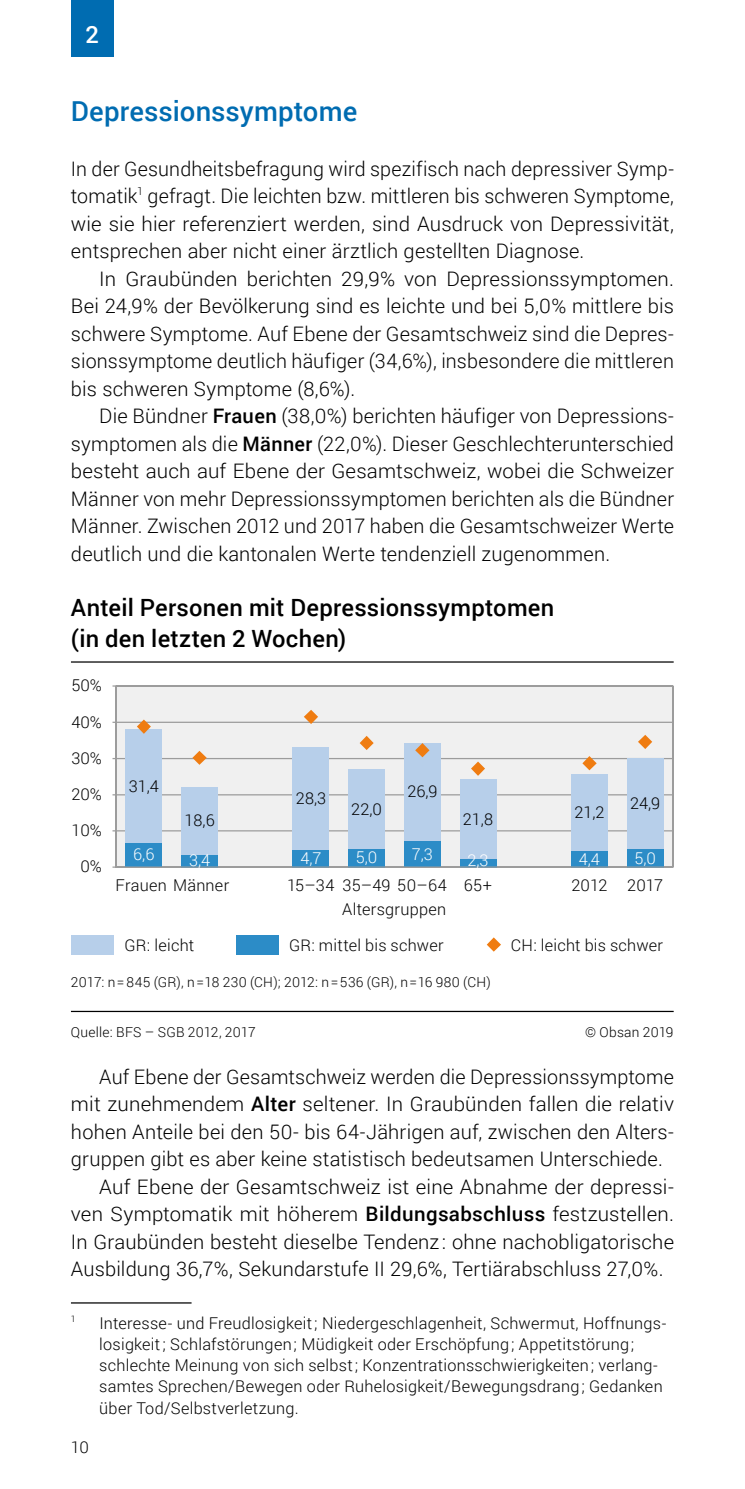
<style>
.page{position:relative;width:745px;height:1489px;background:#fff}
.page>*{position:absolute;margin:0;border:0;box-sizing:border-box;transform-origin:0 0}
.Untertitel_1_farbig{font:500 27.5px "Roboto";color:#006cb1}
.t1{font:500 23.75px/31px "Roboto";letter-spacing:.01em;color:#000}
.t2{font:500 23.75px "Roboto";color:#fff}
.Grundtext_Einzug_D{font:300 20px/27.5px "Roboto";letter-spacing:.01em;color:#000;text-align:justify}
.Grundtext_D{font:300 20px/27.5px "Roboto";letter-spacing:.01em;color:#000;text-align:justify}
.Fussnote{font:300 16.25px/21.2px "Roboto";letter-spacing:.015em;color:#000}
.t3{font:300 16.25px "Roboto";color:#fff}
.Fussnote-2{font:300 16.25px "Roboto";letter-spacing:-.005em;color:#000}
.t4{font:300 13.75px "Roboto";letter-spacing:.02em;color:#000}
.Fussnote-3{font:300 9px "Roboto";color:#000}
.s1{font-weight:500}
</style>
<div class="page">
<div style="left:71px;top:0;width:42px;height:57px;background:#006cb1"></div>
<hr style="left:71px;top:1302px;width:120px;height:1px;background:#000">
<div style="left:112px;top:685px;width:561px;height:183px;background:#f0f0f0"></div>
<hr style="left:116px;top:830px;width:556px;height:1px;background:#9c9c9c">
<hr style="left:116px;top:794px;width:556px;height:1px;background:#9c9c9c">
<hr style="left:116px;top:758px;width:556px;height:1px;background:#9c9c9c">
<hr style="left:116px;top:721px;width:556px;height:2px;background:#9c9c9c">
<hr style="left:116px;top:685px;width:556px;height:1px;background:#9c9c9c">
<hr style="left:115px;top:686px;width:1px;height:181px;background:#9c9c9c">
<div style="left:126px;top:843px;width:36px;height:24px;background:#2c8cc7"></div>
<div style="left:126px;top:729px;width:36px;height:114px;background:#b7cfea"></div>
<div style="left:181px;top:854px;width:36px;height:13px;background:#2c8cc7"></div>
<div style="left:181px;top:787px;width:36px;height:67px;background:#b7cfea"></div>
<div style="left:292px;top:850px;width:37px;height:17px;background:#2c8cc7"></div>
<div style="left:292px;top:747px;width:37px;height:103px;background:#b7cfea"></div>
<div style="left:348px;top:849px;width:36px;height:18px;background:#2c8cc7"></div>
<div style="left:348px;top:769px;width:36px;height:80px;background:#b7cfea"></div>
<div style="left:404px;top:840px;width:36px;height:27px;background:#2c8cc7"></div>
<div style="left:404px;top:743px;width:36px;height:97px;background:#b7cfea"></div>
<div style="left:459px;top:858px;width:37px;height:9px;background:#2c8cc7"></div>
<div style="left:459px;top:779px;width:37px;height:79px;background:#b7cfea"></div>
<div style="left:571px;top:851px;width:36px;height:16px;background:#2c8cc7"></div>
<div style="left:571px;top:774px;width:36px;height:77px;background:#b7cfea"></div>
<div style="left:626px;top:849px;width:36px;height:18px;background:#2c8cc7"></div>
<div style="left:626px;top:758px;width:36px;height:91px;background:#b7cfea"></div>
<div style="left:235px;top:935px;width:43px;height:19px;background:#2c8cc7"></div>
<div style="left:71px;top:935px;width:43px;height:19px;background:#b7cfea"></div>
<hr style="left:71px;top:1010px;width:602px;height:2px;background:#000">
<hr style="left:71px;top:661px;width:602px;height:1px;background:#000">
<svg style="left:137px;top:719px;width:14px;height:14px"></svg>
<svg style="left:192px;top:750px;width:14px;height:14px"></svg>
<svg style="left:303px;top:709px;width:15px;height:15px"></svg>
<svg style="left:359px;top:735px;width:14px;height:15px"></svg>
<svg style="left:415px;top:743px;width:14px;height:14px"></svg>
<svg style="left:470px;top:761px;width:14px;height:14px"></svg>
<svg style="left:582px;top:756px;width:14px;height:14px"></svg>
<svg style="left:637px;top:734px;width:14px;height:15px"></svg>
<svg style="left:486px;top:937px;width:14px;height:14px"></svg>
<hr style="left:116px;top:866px;width:556px;height:1px;background:#9c9c9c">
<p class="t2" style="left:85px;top:17px;width:15px">2</p>
<h3 class="Untertitel_1_farbig" style="left:71px;top:91px;width:287px">Depressionssymptome</h3>
<p class="Grundtext_D" style="left:71px;top:154px;width:604px">In der Gesundheitsbefragung wird spezifisch nach depressiver Symp&shy;tomatik<sup>1</sup> gefragt. Die leichten bzw. mittleren bis schweren Symptome, wie sie hier referenziert werden, sind Ausdruck von Depressivität, entsprechen aber nicht einer ärztlich gestellten Diagnose.</p>
<p class="Grundtext_Einzug_D" style="left:71px;top:264px;width:604px;text-indent:28px">In Graubünden berichten 29,9% von Depressionssymptomen.<br>Bei 24,9% der Bevölkerung sind es leichte und bei 5,0% mittlere bis schwere Symptome. Auf Ebene der Gesamtschweiz sind die Depres&shy;sionssymptome deutlich häufiger (34,6%), insbesondere die mittleren bis schweren Symptome (8,6%).</p>
<p class="Grundtext_Einzug_D" style="left:71px;top:401px;width:604px;text-indent:28px">Die Bündner <span class="s1">Frauen</span> (38,0%) berichten häufiger von Depressions&shy;symptomen als die <span class="s1">Männer</span> (22,0%). Dieser Geschlechterunterschied besteht auch auf Ebene der Gesamtschweiz, wobei die Schweizer Männer von mehr Depressionssymptomen berichten als die Bündner Männer. Zwischen 2012 und 2017 haben die Gesamtschweizer Werte deutlich und die kantonalen Werte tendenziell zugenommen.</p>
<p class="t1" style="left:71px;top:591px;width:484px">Anteil Personen mit Depressionssymptomen (in den letzten 2 Wochen)</p>
<p class="Fussnote" style="left:71px;top:674px;width:32px">50%</p>
<p class="Fussnote" style="left:71px;top:710px;width:32px">40%</p>
<p class="Fussnote" style="left:71px;top:746px;width:32px">30%</p>
<p class="Fussnote" style="left:71px;top:783px;width:32px">20%</p>
<p class="Fussnote" style="left:71px;top:819px;width:32px">10%</p>
<p class="Fussnote" style="left:80px;top:855px;width:23px">0%</p>
<p class="Fussnote" style="left:129px;top:774px;width:32px">31,4</p>
<p class="t3" style="left:133px;top:843px;width:23px">6,6</p>
<p class="Fussnote" style="left:184px;top:809px;width:32px">18,6</p>
<p class="Fussnote" style="left:296px;top:787px;width:32px">28,3</p>
<p class="Fussnote" style="left:351px;top:797px;width:32px">22,0</p>
<p class="Fussnote" style="left:407px;top:780px;width:32px">26,9</p>
<p class="Fussnote" style="left:462px;top:807px;width:32px">21,8</p>
<p class="Fussnote" style="left:574px;top:801px;width:32px">21,2</p>
<p class="t3" style="left:411px;top:842px;width:23px">7,3</p>
<p class="t3" style="left:355px;top:846px;width:23px">5,0</p>
<p class="t3" style="left:300px;top:846px;width:23px">4,7</p>
<p class="t3" style="left:189px;top:848px;width:23px">3,4</p>
<p class="t3" style="left:467px;top:848px;width:23px">2,3</p>
<p class="t3" style="left:578px;top:847px;width:23px">4,4</p>
<p class="Fussnote" style="left:629px;top:792px;width:32px">24,9</p>
<p class="t3" style="left:634px;top:846px;width:23px">5,0</p>
<p class="Fussnote" style="left:115px;top:874px;width:115px">Frauen Männer</p>
<p class="Fussnote" style="left:287px;top:874px;width:206px">15–34 35–49 50–64 65+</p>
<p class="Fussnote-2" style="left:571px;top:874px;width:93px">2012 2017</p>
<p class="Fussnote" style="left:342px;top:898px;width:105px">Altersgruppen</p>
<p class="Fussnote" style="left:124px;top:934px;width:71px">GR: leicht</p>
<p class="Fussnote" style="left:289px;top:934px;width:156px">GR: mittel bis schwer</p>
<p class="Fussnote" style="left:510px;top:933px;width:153px">CH: leicht bis schwer</p>
<p class="t4" style="left:71px;top:972px;width:421px">2017: n=845 (GR), n=18 230 (CH); 2012: n=536 (GR), n=16 980 (CH)</p>
<p class="t4" style="left:71px;top:1022px;width:186px">Quelle: BFS – SGB 2012, 2017</p>
<p class="t4" style="left:584px;top:1022px;width:90px">© Obsan 2019</p>
<p class="Grundtext_Einzug_D" style="left:71px;top:1061px;width:604px;text-indent:28px">Auf Ebene der Gesamtschweiz werden die Depressionssymptome mit zunehmendem <span class="s1">Alter</span> seltener. In Graubünden fallen die relativ hohen Anteile bei den 50- bis 64-Jährigen auf, zwischen den Alters&shy;gruppen gibt es aber keine statistisch bedeutsamen Unterschiede.</p>
<p class="Grundtext_Einzug_D" style="left:71px;top:1171px;width:604px;text-indent:28px">Auf Ebene der Gesamtschweiz ist eine Abnahme der depressi&shy;ven Symptomatik mit höherem <span class="s1">Bildungsabschluss</span> festzustellen.<br>In Graubünden besteht dieselbe Tendenz: ohne nachobligatorische Ausbildung 36,7%, Sekundarstufe II 29,6%, Tertiärabschluss 27,0%.</p>
<p class="Fussnote-3" style="left:71px;top:1312px;width:6px">1</p>
<p class="Fussnote" style="left:99px;top:1311px;width:568px">Interesse- und Freudlosigkeit; Niedergeschlagenheit, Schwermut, Hoffnungs&shy;losigkeit; Schlafstörungen; Müdigkeit oder Erschöpfung; Appetitstörung; schlechte Meinung von sich selbst; Konzentrationsschwierigkeiten; verlang&shy;samtes Sprechen/Bewegen oder Ruhelosigkeit/Bewegungsdrang; Gedanken über Tod/Selbstverletzung.</p>
<p class="Fussnote" style="left:71px;top:1435px;width:19px">10</p>
</div>
